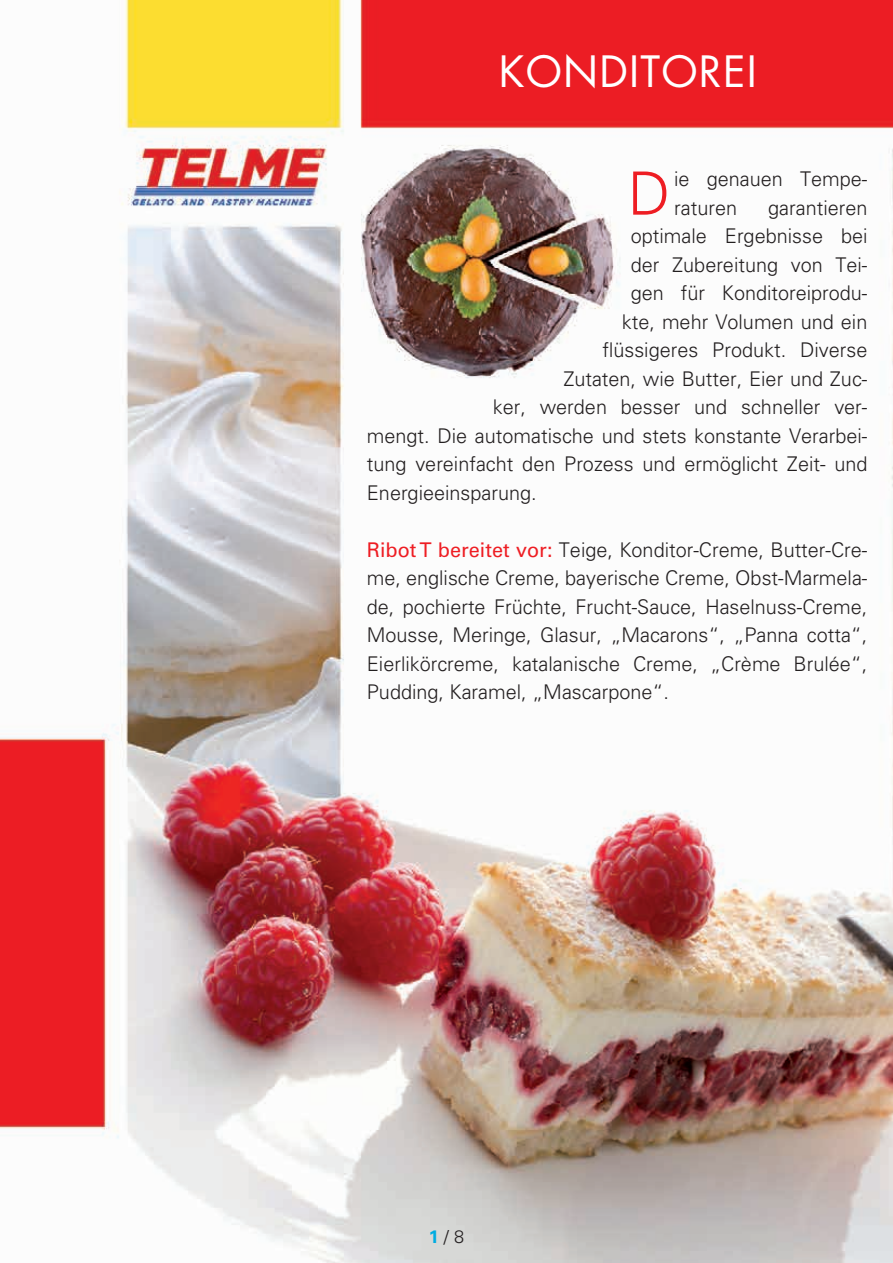
<style>
.page{position:relative;width:893px;height:1263px;background:#fff}
.page>*{position:absolute;margin:0;border:0;box-sizing:border-box;transform-origin:0 0}
.t1{font:300 59.7px "Univers";color:#ee1d23}
.t2{font:42px "Futura";letter-spacing:.03em;color:#fff}
.t3{font:300 20.25px/28.5px "Univers";color:#231f20}
.t4{font:300 18px "Univers";color:#231f20}
.s1{font-weight:400;color:#ee1d23}
.s2{font-weight:700;color:#00ace1}
</style>
<div class="page">
<img style="left:0;top:0;width:893px;height:1263px">
<h2 class="t2" style="left:499px;top:44px;width:259px">KONDITOREI</h2>
<h1 class="t1" style="left:628px;top:158px;width:44px">D</h1>
<p class="t3" style="left:674px;top:165px;width:195px">ie genauen Tempe&shy;raturen</p>
<p class="t3" style="left:768px;top:193px;width:101px">garantieren</p>
<p class="t3" style="left:631px;top:222px;width:238px">optimale Ergebnisse bei</p>
<p class="t3" style="left:631px;top:250px;width:238px">der Zubereitung von Tei-</p>
<p class="t3" style="left:631px;top:279px;width:238px">gen für Konditoreiprodu-</p>
<p class="t3" style="left:622px;top:307px;width:247px">kte, mehr Volumen und ein</p>
<p class="t3" style="left:602px;top:336px;width:267px">flüssigeres Produkt. Diverse</p>
<p class="t3" style="left:563px;top:364px;width:306px">Zutaten, wie Butter, Eier und Zuc-</p>
<p class="t3" style="left:493px;top:393px;width:376px">ker, werden besser und schneller ver-</p>
<p class="t3" style="left:367px;top:421px;width:502px">mengt. Die automatische und stets konstante Verarbei-</p>
<p class="t3" style="left:367px;top:450px;width:502px">tung vereinfacht den Prozess und ermöglicht Zeit- und</p>
<p class="t3" style="left:367px;top:478px;width:171px">Energieeinsparung.</p>
<p class="t3" style="left:367px;top:535px;width:502px;text-align:justify"><span class="s1">Ribot T bereitet vor:</span> Teige, Konditor-Creme, Butter-Cre&shy;me, englische Creme, bayerische Creme, Obst-Marmela&shy;de, pochierte Früchte, Frucht-Sauce, Haselnuss-Creme, Mousse, Meringe, Glasur, „Macarons“, „Panna cotta“, Eierlikörcreme, katalanische Creme, „Crème Brulée“, Pudding, Karamel, „Mascarpone“.</p>
<p class="t4" style="left:429px;top:1226px;width:37px"><span class="s2">1</span> / 8</p>
</div>
